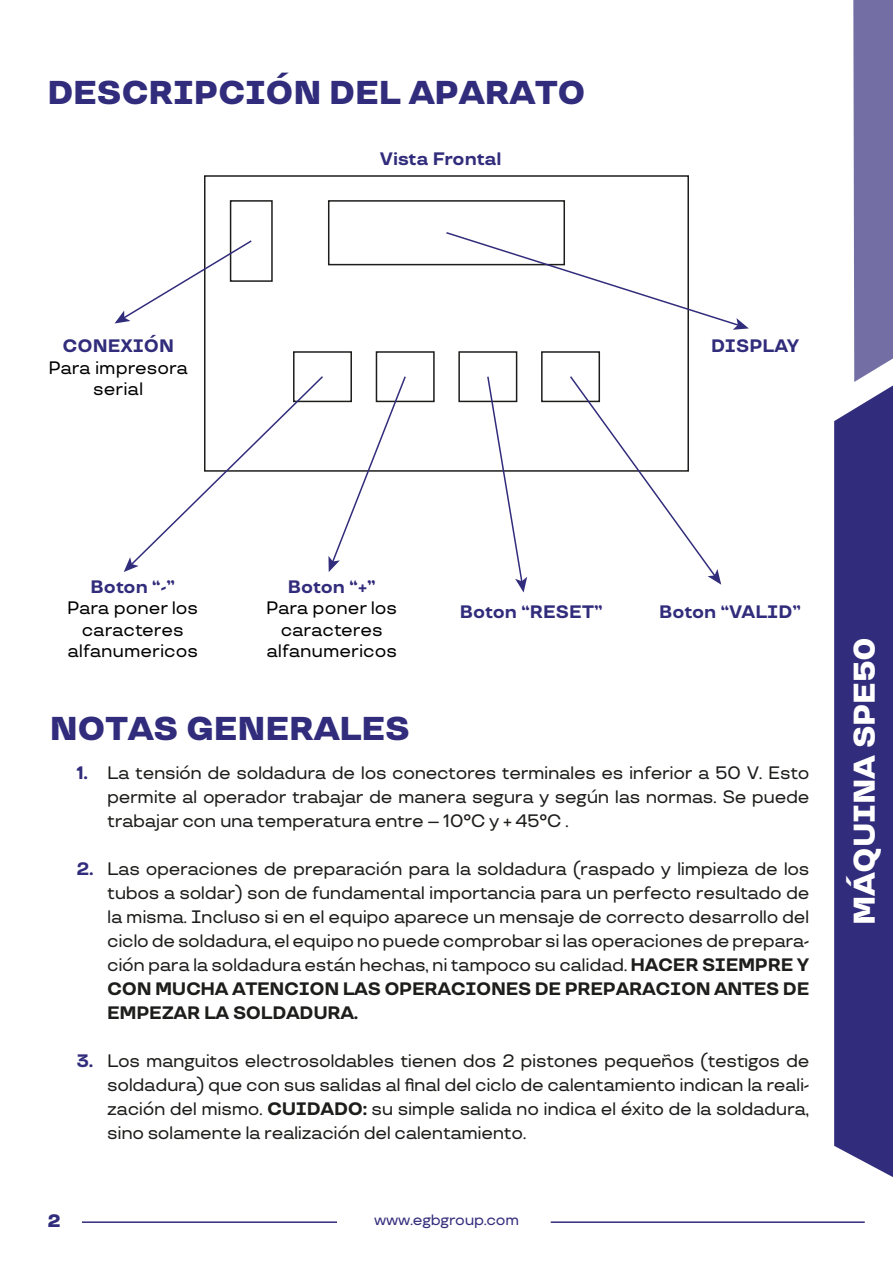
<style>
.page{position:relative;width:893px;height:1263px;background:#fff}
.page>*{position:absolute;margin:0;border:0;box-sizing:border-box;transform-origin:0 0}
.t1{font:800 33px "TT Travels";letter-spacing:-.01em;color:#312c7b}
.t2{font:800 30px "TT Travels";letter-spacing:-.01em;color:#fff}
.t3{font:500 18px/24px "TT Travels";letter-spacing:-.02em;color:#1d1d1b;text-align:justify}
.t4{font:500 18px/21.6px "TT Travels";color:#000;text-align:center}
.t5{font:700 18px "TT Travels";color:#312c7b}
.t6{font:800 18px "TT Travels";color:#312c7b}
.t7{font:500 15px "TT Travels";letter-spacing:-.02em;color:#312c7b}
.s1{font-weight:700}
</style>
<div class="page">
<div style="left:328px;top:200px;width:237px;height:65px;border:2px solid #1d1d1b"></div>
<div style="left:293px;top:351px;width:59px;height:51px;border:2px solid #1d1d1b"></div>
<div style="left:230px;top:200px;width:43px;height:82px;border:2px solid #1d1d1b"></div>
<div style="left:376px;top:351px;width:59px;height:51px;border:2px solid #1d1d1b"></div>
<div style="left:458px;top:351px;width:59px;height:51px;border:2px solid #1d1d1b"></div>
<div style="left:541px;top:351px;width:59px;height:51px;border:2px solid #1d1d1b"></div>
<svg style="left:124px;top:375px;width:283px;height:197px"></svg>
<svg style="left:486px;top:375px;width:41px;height:217px"></svg>
<svg style="left:568px;top:375px;width:153px;height:210px"></svg>
<svg style="left:115px;top:239px;width:138px;height:84px"></svg>
<svg style="left:445px;top:231px;width:304px;height:99px"></svg>
<hr style="left:82px;top:1221px;width:255px;height:2px;background:#312c7b">
<hr style="left:551px;top:1221px;width:314px;height:2px;background:#312c7b">
<div style="left:834px;top:385px;width:59px;height:792px;background:#312c7b"></div>
<div style="left:853px;top:0;width:40px;height:382px;background:#736fa5"></div>
<h1 class="t1" style="left:47px;top:72px;width:540px">DESCRIPCIÓN DEL APARATO</h1>
<p class="t5" style="left:63px;top:335px;width:113px">CONEXIÓN</p>
<p class="t4" style="left:49px;top:357px;width:141px">Para impresora serial</p>
<p class="t5" style="left:380px;top:147px;width:123px">Vista Frontal</p>
<p class="t5" style="left:711px;top:335px;width:90px">DISPLAY</p>
<p class="t5" style="left:91px;top:575px;width:86px">Boton “-”</p>
<p class="t4" style="left:67px;top:597px;width:132px">Para poner los caracteres alfanumericos</p>
<p class="t5" style="left:288px;top:575px;width:89px">Boton “+”</p>
<p class="t4" style="left:266px;top:597px;width:132px">Para poner los caracteres alfanumericos</p>
<p class="t5" style="left:460px;top:600px;width:144px">Boton “RESET”</p>
<h1 class="t1" style="left:50px;top:708px;width:362px">NOTAS GENERALES</h1>
<p class="t5" style="left:659px;top:601px;width:143px">Boton “VALID”</p>
<p class="t5" style="left:76px;top:762px;width:13px">1.</p>
<p class="t5" style="left:76px;top:858px;width:19px">2.</p>
<p class="t5" style="left:76px;top:1050px;width:18px">3.</p>
<p class="t3" style="left:107px;top:761px;width:704px">La tensión de soldadura de los conectores terminales es inferior a 50 V. Esto permite al operador trabajar de manera segura y según las normas. Se puede trabajar con una temperatura entre – 10°C y + 45°C .</p>
<p class="t3" style="left:107px;top:857px;width:704px">Las operaciones de preparación para la soldadura (raspado y limpieza de los tubos a soldar) son de fundamental importancia para un perfecto resultado de la misma. Incluso si en el equipo aparece un mensaje de correcto desarrollo del ciclo de soldadura, el equipo no puede comprobar si las operaciones de prepara&shy;ción para la soldadura están hechas, ni tampoco su calidad. <span class="s1">HACER SIEMPRE Y CON MUCHA ATENCION LAS OPERACIONES DE PREPARACION ANTES DE EMPEZAR LA SOLDADURA.</span></p>
<p class="t3" style="left:107px;top:1049px;width:704px">Los manguitos electrosoldables tienen dos 2 pistones pequeños (testigos de soldadura) que con sus salidas al final del ciclo de calentamiento indican la reali&shy;zación del mismo. <span class="s1">CUIDADO:</span> su simple salida no indica el éxito de la soldadura, sino solamente la realización del calentamiento.</p>
<p class="t6" style="left:47px;top:1209px;width:15px">2</p>
<p class="t7" style="left:374px;top:1211px;width:146px">www.egbgroup.com</p>
<h2 class="t2" style="left:846px;top:925px;width:289px;rotate:-90deg">MÁQUINA SPE50</h2>
</div>
